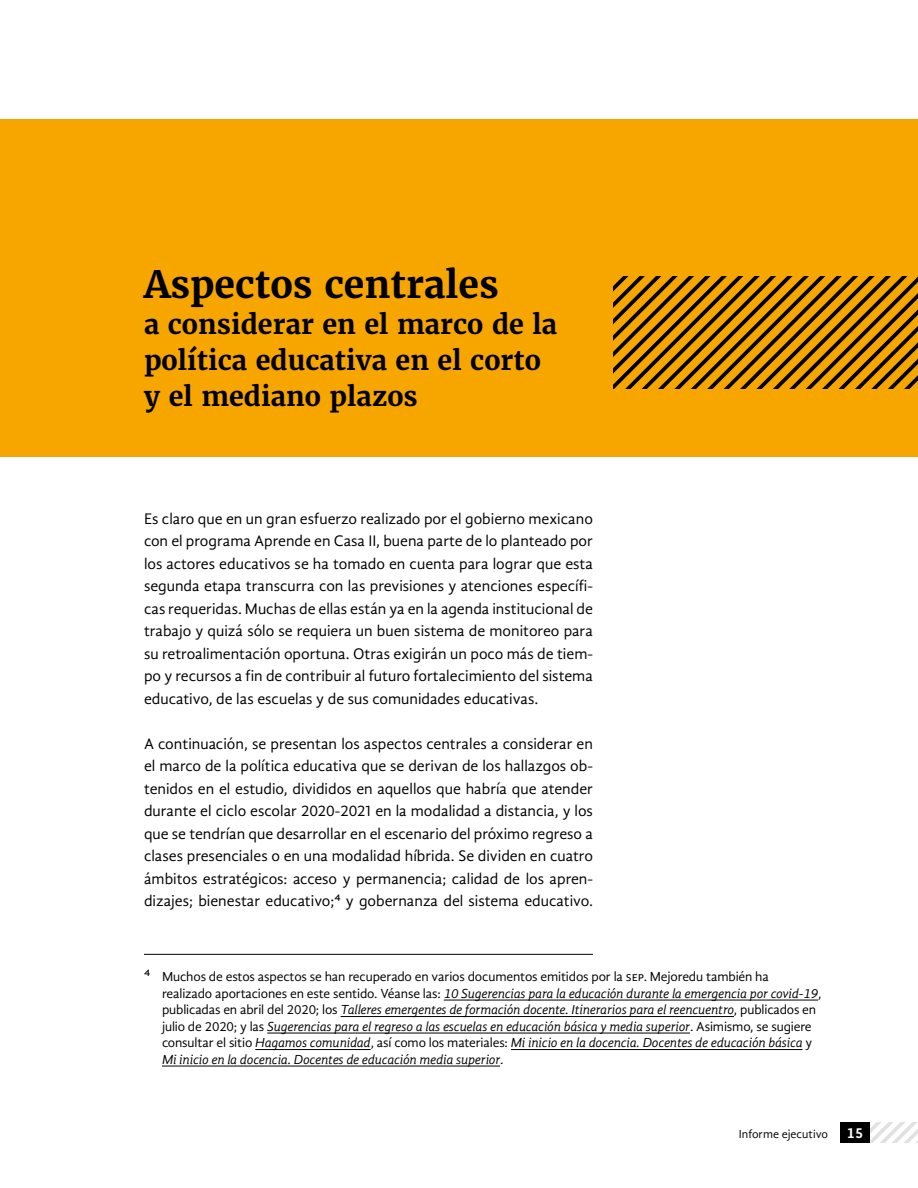
<style>
.page{position:relative;width:918px;height:1188px;background:#fff}
.page>*{position:absolute;margin:0;border:0;box-sizing:border-box;transform-origin:0 0}
.t1{font:700 37.5px "Merriweather";color:#000}
.t2{font:700 27px/36px "Merriweather";color:#000}
.t3{font:15.75px/22.5px "Gandhi Sans";color:#000;text-align:justify}
.t4{font:700 15px "Gandhi Sans";color:#fff}
.t5{font:italic 13.5px/16.5px "Gandhi Sans";letter-spacing:-.015em;color:#000}
.t6{font:12px "Gandhi Sans";color:#000}
.s1{font-style:normal;font-size:15.6px}
.s2{font-style:normal}
</style>
<div class="page">
<svg style="left:870px;top:1122px;width:48px;height:21px"></svg>
<div style="left:840px;top:1122px;width:30px;height:21px;background:#000"></div>
<div style="left:0;top:119px;width:918px;height:337px;background:#f7a600"></div>
<svg style="left:614px;top:276px;width:304px;height:113px"></svg>
<hr style="left:444px;top:1000px;width:374px;height:1px;background:#000">
<hr style="left:341px;top:1016px;width:393px;height:1px;background:#000">
<hr style="left:267px;top:1033px;width:423px;height:1px;background:#000">
<hr style="left:255px;top:1049px;width:116px;height:1px;background:#000">
<hr style="left:511px;top:1049px;width:291px;height:1px;background:#000">
<hr style="left:162px;top:1066px;width:338px;height:1px;background:#000">
<hr style="left:144px;top:954px;width:449px;height:1px;background:#000">
<h1 class="t1" style="left:144px;top:260px;width:356px">Aspectos centrales</h1>
<h2 class="t2" style="left:144px;top:306px;width:415px">a considerar en el marco de la política educativa en el corto y el mediano plazos</h2>
<p class="t3" style="left:144px;top:507px;width:451px">Es claro que en un gran esfuerzo realizado por el gobierno mexicano con el programa Aprende en Casa II, buena parte de lo planteado por los actores educativos se ha tomado en cuenta para lograr que esta segunda etapa transcurra con las previsiones y atenciones específi&shy;cas requeridas. Muchas de ellas están ya en la agenda institucional de trabajo y quizá sólo se requiera un buen sistema de monitoreo para su retroalimentación oportuna. Otras exigirán un poco más de tiem&shy;po y recursos a fin de contribuir al futuro fortalecimiento del sistema educativo, de las escuelas y de sus comunidades educativas.</p>
<p class="t3" style="left:144px;top:732px;width:451px">A continuación, se presentan los aspectos centrales a considerar en el marco de la política educativa que se derivan de los hallazgos ob&shy;tenidos en el estudio, divididos en aquellos que habría que atender durante el ciclo escolar 2020-2021 en la modalidad a distancia, y los que se tendrían que desarrollar en el escenario del próximo regreso a clases presenciales o en una modalidad híbrida. Se dividen en cuatro ámbitos estratégicos: acceso y permanencia; calidad de los apren&shy;dizajes; bienestar educativo;4 y gobernanza del sistema educativo.</p>
<p class="t5" style="left:162px;top:969px;width:661px;text-indent:-18px"><span class="s1">4</span> <span class="s2">Muchos de estos aspectos se han recuperado en varios documentos emitidos por la SEP. Mejoredu también ha realizado aportaciones en este sentido. Véanse las:</span> 10 Sugerencias para la educación durante la emergencia por covid-19<span class="s2">, publicadas en abril del 2020; los</span> Talleres emergentes de formación docente. Itinerarios para el reencuentro<span class="s2">, publicados en julio de 2020; y las</span> Sugerencias para el regreso a las escuelas en educación básica y media superior<span class="s2">. Asimismo, se sugiere consultar el sitio</span> Hagamos comunidad<span class="s2">, así como los materiales:</span> Mi inicio en la docencia. Docentes de educación básica <span class="s2">y </span>Mi inicio en la docencia. Docentes de educación media superior<span class="s2">.</span></p>
<p class="t6" style="left:739px;top:1127px;width:91px">Informe ejecutivo</p>
<p class="t4" style="left:847px;top:1124px;width:18px">15</p>
</div>
